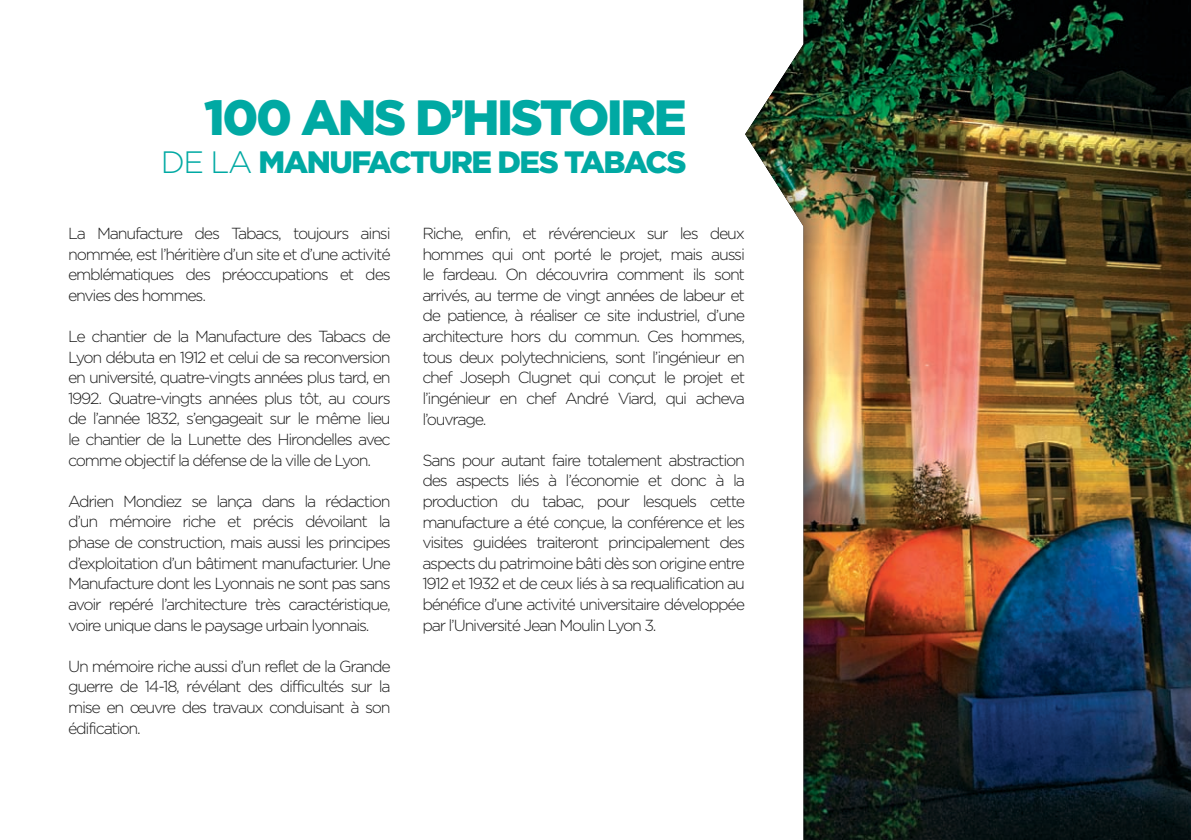
<style>
.page{position:relative;width:1191px;height:840px;background:#fff}
.page>*{position:absolute;margin:0;border:0;box-sizing:border-box;transform-origin:0 0}
.t1{font:900 49.4px "Gotham";letter-spacing:-.05em;color:#00a9a3}
.t2{font:900 30.8px "Gotham";letter-spacing:-.05em;color:#00a9a3}
.t3{font:300 16px/20.6px "Gotham";letter-spacing:-.075em;color:#1d1d1d;text-align:justify}
.s1{font-weight:300}
</style>
<div class="page">
<div style="left:742px;top:0;width:449px;height:839px;background:#231f20;opacity:.75"></div>
<h1 class="t1" style="left:204px;top:89px;width:484px">100 ANS D’HISTOIRE</h1>
<h2 class="t2" style="left:161px;top:144px;width:527px"><span class="s1">de la</span> MANUFACTURE DES TABACS</h2>
<p class="t3" style="left:68px;top:222px;width:324px">La Manufacture des Tabacs, toujours ainsi nommée, est l’héritière d’un site et d’une activité emblématiques des préoccupations et des envies des hommes.</p>
<p class="t3" style="left:68px;top:325px;width:324px">Le chantier de la Manufacture des Tabacs de Lyon débuta en 1912 et celui de sa reconversion en université, quatre-vingts années plus tard, en 1992. Quatre-vingts années plus tôt, au cours de l’année 1832, s’engageait sur le même lieu le chantier de la Lunette des H irondelles avec comme objectif la défense de la ville de Lyon.</p>
<p class="t3" style="left:68px;top:490px;width:324px">Adrien Mondiez se lança dans la rédaction d’un mémoire riche et précis dévoilant la phase de construction, mais aussi les principes d’exploitation d’un bâtiment manufacturier. U ne Manufacture dont les Lyonnais ne sont pas sans avoir repéré l’architecture très caractéristique, voire unique dans le paysage urbain lyonnais.</p>
<p class="t3" style="left:68px;top:655px;width:324px">U n mémoire riche aussi d’un reflet de la Grande guerre de 14-18, révélant des difficultés sur la mise en œuvre des travaux conduisant à son édification.</p>
<p class="t3" style="left:422px;top:223px;width:324px">Riche, enfin, et révérencieux sur les deux hommes qui ont porté le projet, mais aussi le fardeau. On découvrira comment ils sont arrivés, au terme de vingt années de labeur et de patience, à réaliser ce site industriel, d’une architecture hors du commun. Ces hommes, tous deux polytechniciens, sont l’ingénieur en chef Joseph Clugnet qui conçut le projet et l’ingénieur en chef André Viard, qui acheva l’ouvrage.</p>
<p class="t3" style="left:422px;top:449px;width:324px">Sans pour autant faire totalement abstraction des aspects liés à l’économie et donc à la production du tabac, pour lesquels cette manufacture a été conçue, la conférence et les visites guidées traiteront principalement des aspects du patrimoine bâti dès son origine entre 1912 et 1932 et de ceux liés à sa requalification au bénéfice d’une activité universitaire développée par l’U niversité Jean Moulin Lyon 3.</p>
</div>
